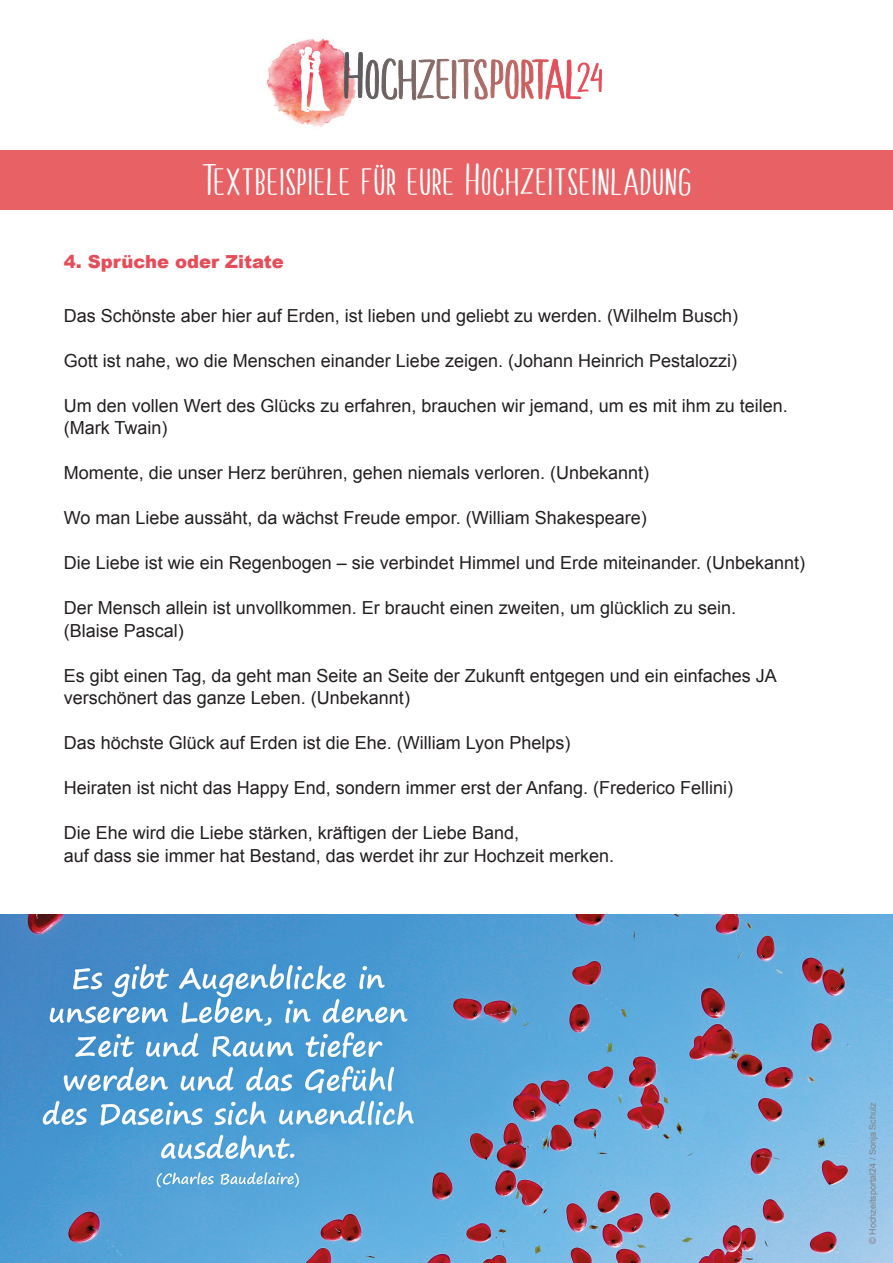
<style>
.page{position:relative;width:893px;height:1263px;background:#fff}
.page>*{position:absolute;margin:0;border:0;box-sizing:border-box;transform-origin:0 0}
.t1{font:45px "Melloner Fun";letter-spacing:.025em;color:#fff}
.t2{font:18px/22.5px "Arial";color:#231f20}
.t3{font:900 18px "Arial";color:#e54d59}
.t4{font:9px "Arial";color:#808285}
</style>
<div class="page">
<div style="left:0;top:150px;width:893px;height:60px;background:#e86164"></div>
<img style="left:0;top:914px;width:893px;height:349px">
<img style="left:266px;top:39px;width:80px;height:88px">
<svg style="left:344px;top:43px;width:258px;height:69px"></svg>
<svg style="left:299px;top:46px;width:31px;height:66px"></svg>
<p class="t1" style="left:202px;top:152px;width:491px">Textbeispiele für eure Hochzeitseinladung</p>
<p class="t3" style="left:64px;top:249px;width:222px">4. Sprüche oder Zitate</p>
<p class="t2" style="left:64px;top:304px;width:676px">Das Schönste aber hier auf Erden, ist lieben und geliebt zu werden. (Wilhelm Busch)</p>
<p class="t2" style="left:64px;top:349px;width:675px">Gott ist nahe, wo die Menschen einander Liebe zeigen. (Johann Heinrich Pestalozzi)</p>
<p class="t2" style="left:64px;top:394px;width:725px">Um den vollen Wert des Glücks zu erfahren, brauchen wir jemand, um es mit ihm zu teilen. (Mark Twain)</p>
<p class="t2" style="left:64px;top:462px;width:587px">Momente, die unser Herz berühren, gehen niemals verloren. (Unbekannt)</p>
<p class="t2" style="left:64px;top:507px;width:584px">Wo man Liebe aussäht, da wächst Freude empor. (William Shakespeare)</p>
<p class="t2" style="left:64px;top:552px;width:743px">Die Liebe ist wie ein Regenbogen – sie verbindet Himmel und Erde miteinander. (Unbekannt)</p>
<p class="t2" style="left:64px;top:597px;width:674px">Der Mensch allein ist unvollkommen. Er braucht einen zweiten, um glücklich zu sein. (Blaise Pascal)</p>
<p class="t2" style="left:64px;top:664px;width:715px">Es gibt einen Tag, da geht man Seite an Seite der Zukunft entgegen und ein einfaches JA verschönert das ganze Leben. (Unbekannt)</p>
<p class="t2" style="left:64px;top:732px;width:508px">Das höchste Glück auf Erden ist die Ehe. (William Lyon Phelps)</p>
<p class="t2" style="left:64px;top:777px;width:671px">Heiraten ist nicht das Happy End, sondern immer erst der Anfang. (Frederico Fellini)</p>
<p class="t2" style="left:64px;top:822px;width:457px">Die Ehe wird die Liebe stärken, kräftigen der Liebe Band,</p>
<p class="t2" style="left:64px;top:844px;width:552px">auf dass sie immer hat Bestand, das werdet ihr zur Hochzeit merken.</p>
<p class="t4" style="left:867px;top:1244px;width:143px;rotate:-90deg">© Hochzeitsportal24 / Sonja Schulz</p>
</div>
